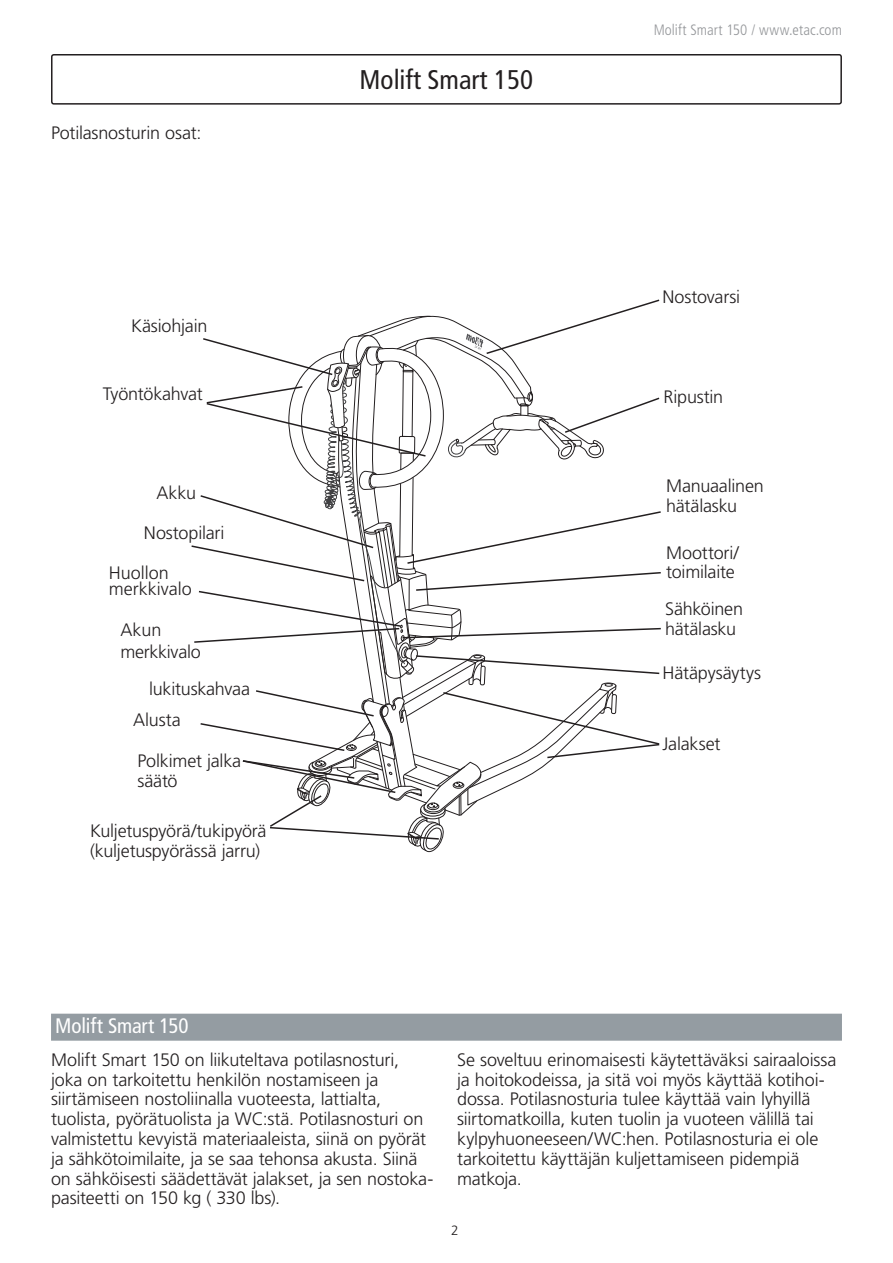
<style>
.page{position:relative;width:893px;height:1263px;background:#fff}
.page>*{position:absolute;margin:0;border:0;box-sizing:border-box;transform-origin:0 0}
.Chapter_header{font:condensed 27px "Frutiger LT Pro";color:#231f20}
.Paragraph_header_-_o{font:condensed 21px "Frutiger LT Pro";letter-spacing:-.005em;color:#fff}
.Body_text{font:300 18px/19.8px "Frutiger LT Pro";letter-spacing:-.01em;color:#231f20}
.Header_2{font:300 18px "Frutiger LT Pro";letter-spacing:-.01em;color:#231f20}
.t1{font:300 condensed 15px "Frutiger LT Pro";letter-spacing:.005em;color:#949699}
.t2{font:300 13.5px "Frutiger LT Pro";color:#231f20}
</style>
<div class="page">
<div style="left:51px;top:54px;width:791px;height:51px;border:2px solid #231f20;border-radius:2px"></div>
<div style="left:51px;top:1014px;width:791px;height:27px;background:#949ca2"></div>
<svg style="left:191px;top:299px;width:470px;height:554px"></svg>
<p class="Header_2" style="left:51px;top:123px;width:152px">Potilasnosturin osat:</p>
<p class="Body_text" style="left:131px;top:316px;width:78px">Käsiohjain</p>
<p class="Body_text" style="left:103px;top:384px;width:102px">Työntökahvat</p>
<p class="Body_text" style="left:157px;top:483px;width:41px">Akku</p>
<p class="Body_text" style="left:144px;top:523px;width:82px">Nostopilari</p>
<p class="Body_text" style="left:109px;top:564px;width:84px;line-height:16.5px">Huollon merkkivalo</p>
<p class="Body_text" style="left:120px;top:619px;width:82px;line-height:21.6px">Akun merkkivalo</p>
<p class="Body_text" style="left:149px;top:679px;width:102px">lukituskahvaa</p>
<p class="Body_text" style="left:133px;top:710px;width:49px">Alusta</p>
<p class="Body_text" style="left:137px;top:751px;width:105px">Polkimet jalka säätö</p>
<p class="Body_text" style="left:90px;top:821px;width:178px">Kuljetuspyörä/tukipyörä</p>
<p class="Body_text" style="left:90px;top:841px;width:172px">(kuljetuspyörässä jarru)</p>
<p class="Paragraph_header_-_o" style="left:55px;top:1013px;width:135px">Molift Smart 150</p>
<p class="Chapter_header" style="left:360px;top:63px;width:175px">Molift Smart 150</p>
<p class="t1" style="left:654px;top:22px;width:190px">Molift Smart 150 / www.etac.com</p>
<p class="Body_text" style="left:662px;top:287px;width:79px">Nostovarsi</p>
<p class="Body_text" style="left:664px;top:387px;width:61px">Ripustin</p>
<p class="Body_text" style="left:666px;top:476px;width:99px">Manuaalinen hätälasku</p>
<p class="Body_text" style="left:666px;top:543px;width:74px">Moottori/ toimilaite</p>
<p class="Body_text" style="left:665px;top:599px;width:80px">Sähköinen hätälasku</p>
<p class="Body_text" style="left:662px;top:662px;width:100px">Hätäpysäytys</p>
<p class="Body_text" style="left:662px;top:734px;width:60px">Jalakset</p>
<p class="Body_text" style="left:51px;top:1050px;width:384px">Molift Smart 150 on liikuteltava potilasnosturi, joka on tarkoitettu henkilön nostamiseen ja siirtämiseen nostoliinalla vuoteesta, lattialta, tuolista, pyörätuolista ja WC:stä. Potilasnosturi on valmistettu kevyistä materiaaleista, siinä on pyörät ja sähkötoimilaite, ja se saa tehonsa akusta. Siinä on sähköisesti säädettävät jalakset, ja sen nostoka&shy;pasiteetti on 150 kg ( 330 lbs).</p>
<p class="Body_text" style="left:457px;top:1050px;width:381px">Se soveltuu erinomaisesti käytettäväksi sairaaloissa ja hoitokodeissa, ja sitä voi myös käyttää kotihoi&shy;dossa. Potilasnosturia tulee käyttää vain lyhyillä siirtomatkoilla, kuten tuolin ja vuoteen välillä tai kylpyhuoneeseen/WC:hen. Potilasnosturia ei ole tarkoitettu käyttäjän kuljettamiseen pidempiä matkoja.</p>
<p class="t2" style="left:451px;top:1222px;width:9px">2</p>
</div>
